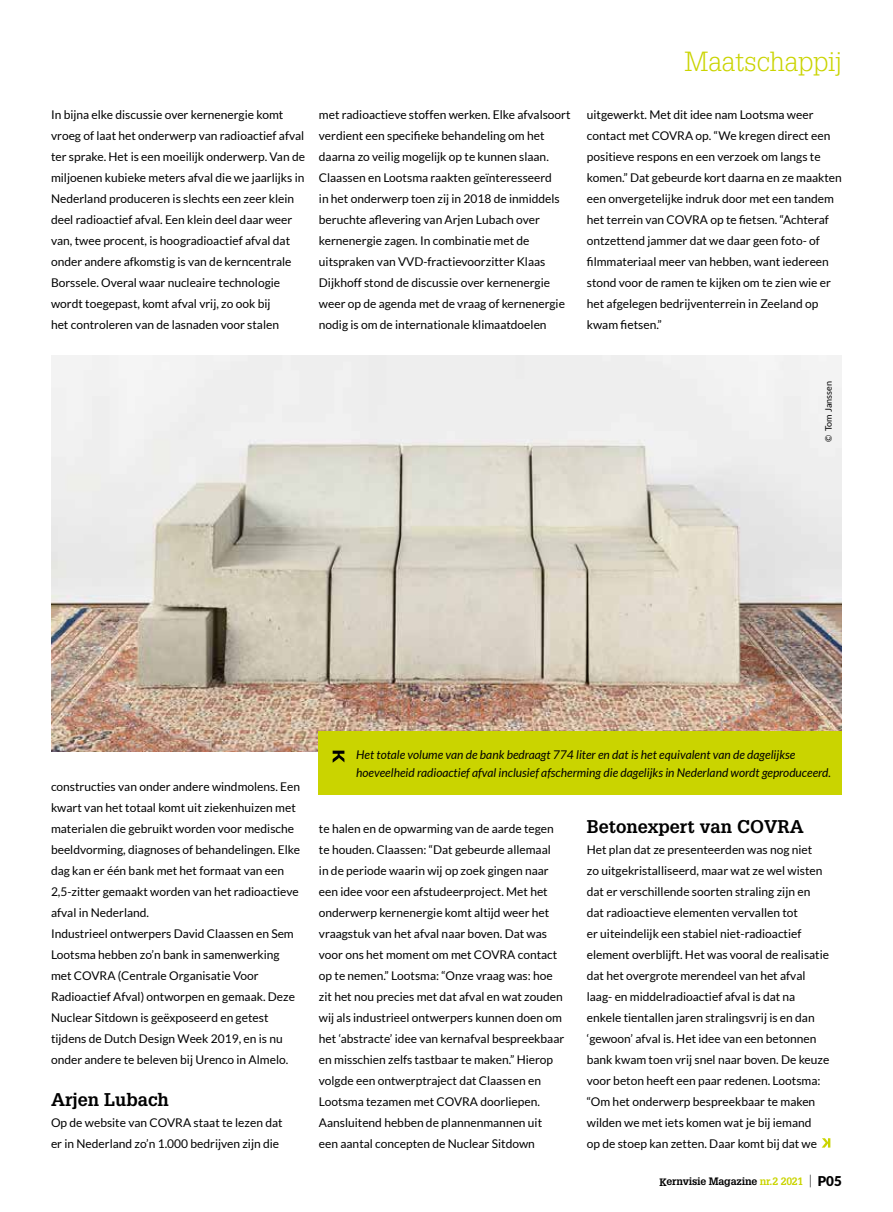
<style>
.page{position:relative;width:893px;height:1212px;background:#fff}
.page>*{position:absolute;margin:0;border:0;box-sizing:border-box;transform-origin:0 0}
.t1{font:300 27px "Glypha";color:#cad400}
.t2{font:700 18px "Glypha";color:#000}
.t3{font:12px/21px "Lato";color:#000}
.t4{font:italic 12px/18px "Lato";color:#000}
.t5{font:700 10.5px "Glypha";letter-spacing:-.02em;color:#000}
.t6{font:9px "Lato";color:#000}
.s1{color:#cad400}
.s2{font-family:"Lato";font-weight:300;font-size:13.5px}
.s3{font-family:"Lato";font-weight:900;font-size:13.5px}
</style>
<div class="page">
<svg style="left:822px;top:1138px;width:8px;height:9px"></svg>
<img style="left:51px;top:355px;width:791px;height:396px">
<div style="left:319px;top:731px;width:523px;height:63px;background:#cad400"></div>
<svg style="left:333px;top:751px;width:11px;height:12px"></svg>
<h1 class="t1" style="left:684px;top:46px;width:159px">Maatschappij</h1>
<p class="t3" style="left:51px;top:104px;width:256px">In bijna elke discussie over kernenergie komt vroeg of laat het onderwerp van radioactief afval ter sprake. Het is een moeilijk onderwerp. Van de miljoenen kubieke meters afval die we jaarlijks in Nederland produceren is slechts een zeer klein deel radioactief afval. Een klein deel daar weer van, twee procent, is hoogradioactief afval dat onder andere afkomstig is van de kerncentrale Borssele. Overal waar nucleaire technologie wordt toegepast, komt afval vrij, zo ook bij<br>het controleren van de lasnaden voor stalen</p>
<p class="t3" style="left:587px;top:104px;width:257px">uitgewerkt. Met dit idee nam Lootsma weer contact met COVRA op. “We kregen direct een positieve respons en een verzoek om langs te komen.” Dat gebeurde kort daarna en ze maakten een onvergetelijke indruk door met een tandem het terrein van COVRA op te fietsen. “Achteraf ontzettend jammer dat we daar geen foto- of filmmateriaal meer van hebben, want iedereen stond voor de ramen te kijken om te zien wie er het afgelegen bedrijventerrein in Zeeland op kwam fietsen.”</p>
<p class="t3" style="left:319px;top:104px;width:253px">met radioactieve stoffen werken. Elke afvalsoort verdient een specifieke behandeling om het daarna zo veilig mogelijk op te kunnen slaan.<br>Claassen en Lootsma raakten geïnteresseerd<br>in het onderwerp toen zij in 2018 de inmiddels beruchte aflevering van Arjen Lubach over kernenergie zagen. In combinatie met de uitspraken van VVD-fractievoorzitter Klaas Dijkhoff stond de discussie over kernenergie weer op de agenda met de vraag of kernenergie nodig is om de internationale klimaatdoelen</p>
<p class="t6" style="left:823px;top:442px;width:62px;rotate:-90deg">© Tom Janssen</p>
<p class="t3" style="left:51px;top:776px;width:251px">constructies van onder andere windmolens. Een kwart van het totaal komt uit ziekenhuizen met materialen die gebruikt worden voor medische beeldvorming, diagnoses of behandelingen. Elke dag kan er één bank met het formaat van een 2,5-zitter gemaakt worden van het radioactieve afval in Nederland.<br>Industrieel ontwerpers David Claassen en Sem Lootsma hebben zo’n bank in samenwerking met COVRA (Centrale Organisatie Voor Radioactief Afval) ontworpen en gemaak. Deze Nuclear Sitdown is geëxposeerd en getest tijdens de Dutch Design Week 2019, en is nu onder andere te beleven bij Urenco in Almelo.</p>
<h2 class="t2" style="left:51px;top:1088px;width:119px">Arjen Lubach</h2>
<p class="t3" style="left:51px;top:1112px;width:233px">Op de website van COVRA staat te lezen dat er in Nederland zo’n 1.000 bedrijven zijn die</p>
<p class="t4" style="left:356px;top:746px;width:476px">Het totale volume van de bank bedraagt 774 liter en dat is het equivalent van de dagelijkse hoeveelheid radioactief afval inclusief afscherming die dagelijks in Nederland wordt geproduceerd.</p>
<p class="t3" style="left:319px;top:818px;width:247px">te halen en de opwarming van de aarde tegen te houden. Claassen: “Dat gebeurde allemaal<br>in de periode waarin wij op zoek gingen naar een idee voor een afstudeerproject. Met het onderwerp kernenergie komt altijd weer het vraagstuk van het afval naar boven. Dat was voor ons het moment om met COVRA contact op te nemen.” Lootsma: “Onze vraag was: hoe zit het nou precies met dat afval en wat zouden wij als industrieel ontwerpers kunnen doen om het ‘abstracte’ idee van kernafval bespreekbaar en misschien zelfs tastbaar te maken.” Hierop volgde een ontwerptraject dat Claassen en Lootsma tezamen met COVRA doorliepen.<br>Aansluitend hebben de plannenmannen uit een aantal concepten de Nuclear Sitdown</p>
<h2 class="t2" style="left:587px;top:815px;width:218px">Betonexpert van COVRA</h2>
<p class="t3" style="left:587px;top:839px;width:244px">Het plan dat ze presenteerden was nog niet<br>zo uitgekristalliseerd, maar wat ze wel wisten dat er verschillende soorten straling zijn en dat radioactieve elementen vervallen tot<br>er uiteindelijk een stabiel niet-radioactief element overblijft. Het was vooral de realisatie dat het overgrote merendeel van het afval laag- en middelradioactief afval is dat na enkele tientallen jaren stralingsvrij is en dan ‘gewoon’ afval is. Het idee van een betonnen bank kwam toen vrij snel naar boven. De keuze voor beton heeft een paar redenen. Lootsma: “Om het onderwerp bespreekbaar te maken wilden we met iets komen wat je bij iemand<br>op de stoep kan zetten. Daar komt bij dat we</p>
<p class="t5" style="left:659px;top:1174px;width:184px">Kernvisie Magazine <span class="s1">nr.2 2021</span> <span class="s2">|</span> <span class="s3">P05</span></p>
</div>
